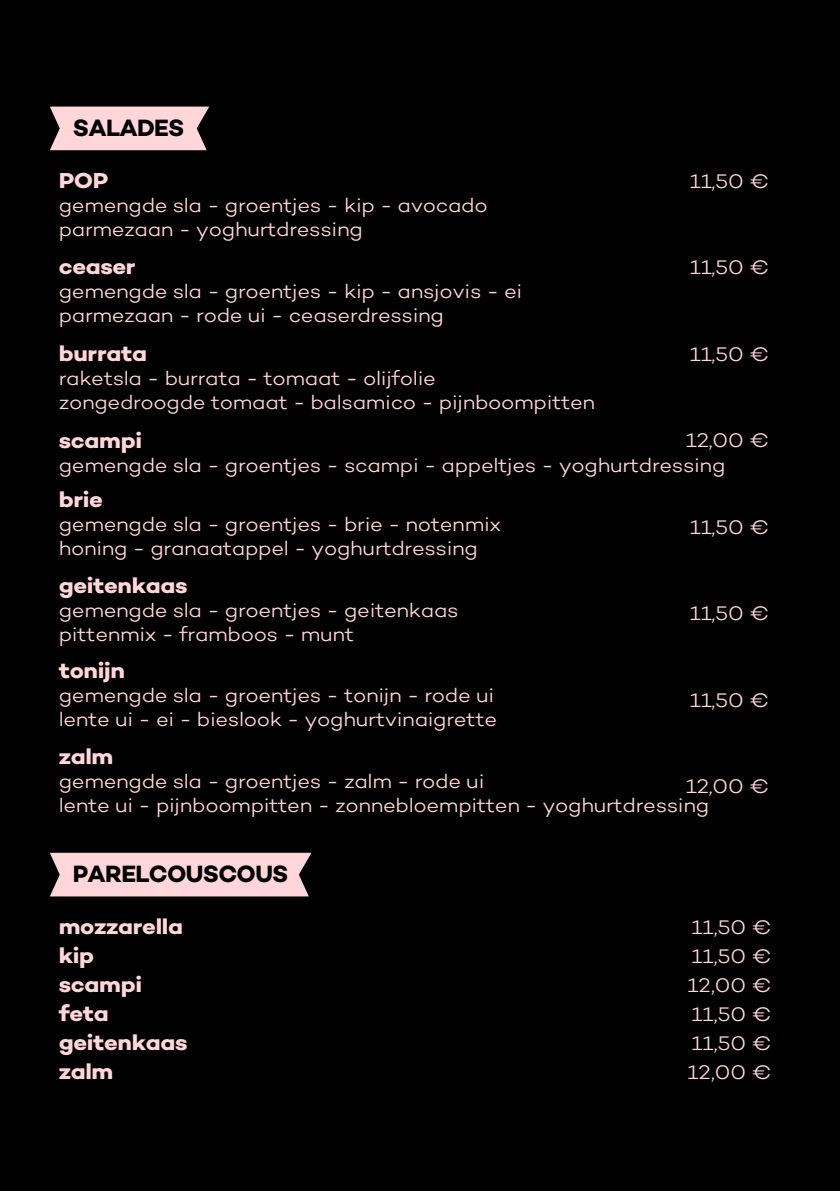
<style>
.page{position:relative;width:840px;height:1191px;background:#fff}
.page>*{position:absolute;margin:0;border:0;box-sizing:border-box;transform-origin:0 0}
.t1{font:24px "Campton Bold DEMO";letter-spacing:-.03em;color:#000001}
.t2{font:22px/29px "Campton Bold DEMO";letter-spacing:-.015em;color:#ffd7da;scale:1.09 1}
.t3{font:20px/24px "Campton Light DEMO";letter-spacing:-.015em;color:#ffd7da;scale:1.09 1}
</style>
<div class="page">
<div style="left:0;top:0;width:839px;height:1191px;background:#000001"></div>
<svg style="left:50px;top:107px;width:159px;height:43px;background:#ecc7ca"></svg>
<div style="left:50px;top:852px;width:261px;height:44px;background:#ffd7da"></div>
<p class="t1" style="left:73px;top:114px;width:113px">SALADES</p>
<p class="t2" style="left:59px;top:166px;width:47px">POP</p>
<p class="t3" style="left:59px;top:193px;width:395px">gemengde sla - groentjes - kip - avocado parmezaan - yoghurtdressing</p>
<p class="t2" style="left:59px;top:252px;width:72px">ceaser</p>
<p class="t3" style="left:59px;top:280px;width:426px">gemengde sla - groentjes - kip - ansjovis - ei parmezaan - rode ui - ceaserdressing</p>
<p class="t2" style="left:59px;top:339px;width:83px">burrata</p>
<p class="t3" style="left:59px;top:367px;width:493px">raketsla - burrata - tomaat - olijfolie<br>zongedroogde tomaat - balsamico - pijnboompitten</p>
<p class="t3" style="left:689px;top:170px;width:74px">11,50 €</p>
<p class="t3" style="left:689px;top:256px;width:74px">11,50 €</p>
<p class="t3" style="left:689px;top:343px;width:74px">11,50 €</p>
<p class="t2" style="left:59px;top:426px;width:78px">scampi</p>
<p class="t3" style="left:59px;top:454px;width:613px">gemengde sla - groentjes - scampi - appeltjes - yoghurtdressing</p>
<p class="t2" style="left:59px;top:485px;width:42px">brie</p>
<p class="t3" style="left:59px;top:512px;width:407px">gemengde sla - groentjes - brie - notenmix honing - granaatappel - yoghurtdressing</p>
<p class="t3" style="left:685px;top:429px;width:78px">12,00 €</p>
<p class="t3" style="left:689px;top:515px;width:74px">11,50 €</p>
<p class="t2" style="left:59px;top:570px;width:120px">geitenkaas</p>
<p class="t3" style="left:59px;top:598px;width:368px">gemengde sla - groentjes - geitenkaas pittenmix - framboos - munt</p>
<p class="t3" style="left:689px;top:602px;width:74px">11,50 €</p>
<p class="t2" style="left:59px;top:656px;width:62px">tonijn</p>
<p class="t3" style="left:59px;top:684px;width:403px">gemengde sla - groentjes - tonijn - rode ui lente ui - ei - bieslook - yoghurtvinaigrette</p>
<p class="t2" style="left:59px;top:742px;width:52px">zalm</p>
<p class="t3" style="left:59px;top:770px;width:598px">gemengde sla - groentjes - zalm - rode ui<br>lente ui - pijnboompitten - zonnebloempitten - yoghurtdressing</p>
<p class="t3" style="left:689px;top:688px;width:74px">11,50 €</p>
<p class="t3" style="left:685px;top:775px;width:78px">12,00 €</p>
<p class="t1" style="left:73px;top:860px;width:217px">PARELCOUSCOUS</p>
<p class="t2" style="left:59px;top:912px;width:120px">mozzarella kip<br>scampi feta geitenkaas zalm</p>
<p class="t3" style="left:687px;top:913px;width:79px;line-height:29px;text-align:justify">11,50 € 11,50 € 12,00 € 11,50 € 11,50 € 12,00 €</p>
</div>
